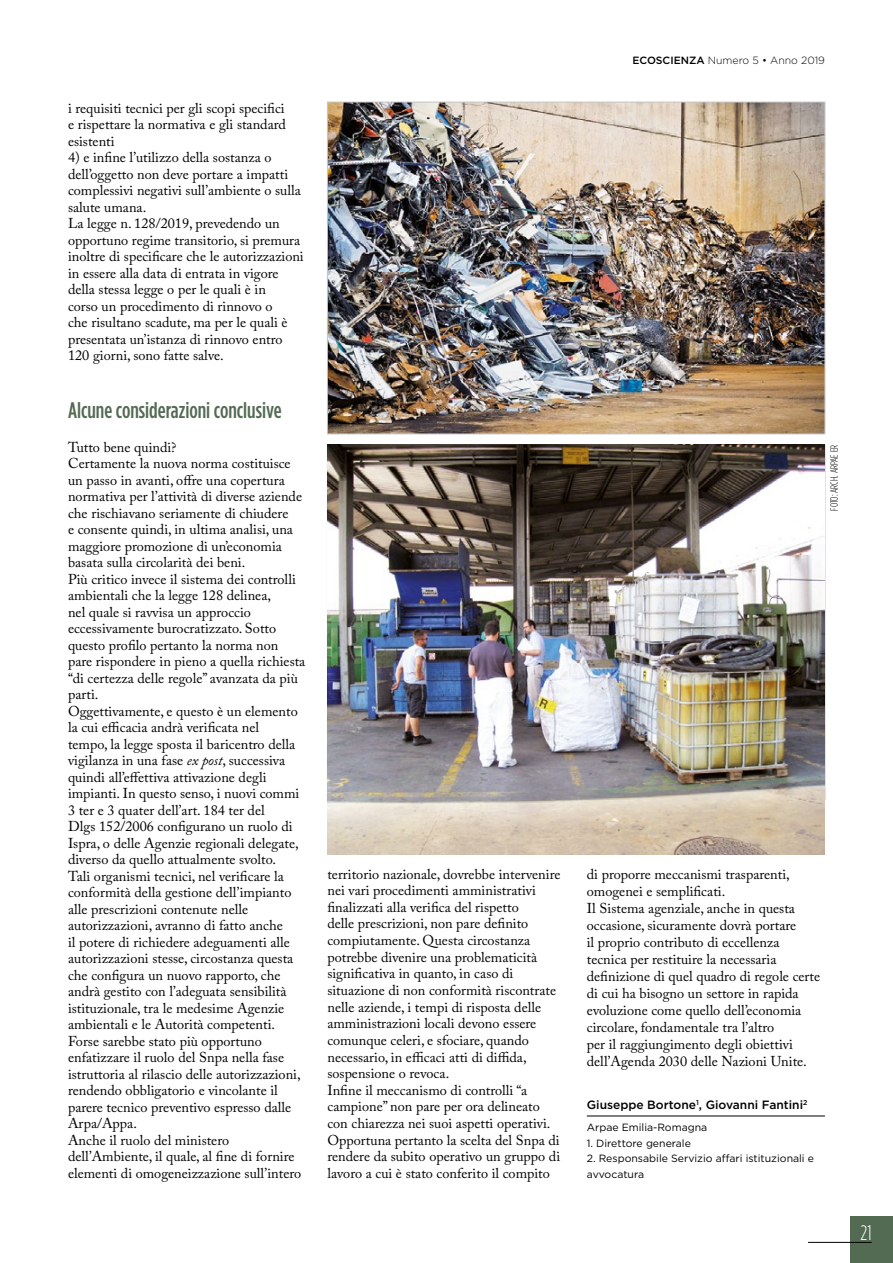
<style>
.page{position:relative;width:893px;height:1263px;background:#fff}
.page>*{position:absolute;margin:0;border:0;box-sizing:border-box;transform-origin:0 0}
.t1{font:500 condensed 22.5px "Gotham HTF";color:#536a53}
.t2{font:300 condensed 21px "Gotham HTF";color:#fff}
.t3{font:14.25px/16.5px "Adobe Caslon Pro";color:#000}
.t4{font:500 12px "Gotham HTF";color:#000}
.t5{font:10.5px/15.6px "Gotham HTF";color:#000}
.t6{font:300 10.5px "Gotham HTF";color:#000}
.t7{font:300 condensed 10.5px "Gotham HTF";color:#000}
.s1{font-style:italic}
.s2{font-weight:500}
</style>
<div class="page">
<div style="left:850px;top:1216px;width:43px;height:47px;background:#536a53"></div>
<hr style="left:808px;top:1242px;width:64px;height:1px;background:#000">
<img style="left:329px;top:104px;width:494px;height:328px">
<img style="left:327px;top:445px;width:498px;height:410px">
<hr style="left:587px;top:1116px;width:238px;height:1px;background:#000">
<p class="t3" style="left:68px;top:99px;width:219px;text-align:justify">i requisiti tecnici per gli scopi specifici e rispettare la normativa e gli standard esistenti</p>
<p class="t3" style="left:68px;top:149px;width:237px">4) e infine l’utilizzo della sostanza o dell’oggetto non deve portare a impatti complessivi negativi sull’ambiente o sulla salute umana.<br>La legge n. 128/2019, prevedendo un opportuno regime transitorio, si premura inoltre di specificare che le autorizzazioni in essere alla data di entrata in vigore della stessa legge o per le quali è in<br>corso un procedimento di rinnovo o<br>che risultano scadute, ma per le quali è presentata un’istanza di rinnovo entro 120 giorni, sono fatte salve.</p>
<h1 class="t1" style="left:68px;top:398px;width:215px">Alcune considerazioni conclusive</h1>
<p class="t3" style="left:68px;top:438px;width:239px">Tutto bene quindi?<br>Certamente la nuova norma costituisce un passo in avanti, offre una copertura normativa per l’attività di diverse aziende che rischiavano seriamente di chiudere<br>e consente quindi, in ultima analisi, una maggiore promozione di un’economia basata sulla circolarità dei beni.<br>Più critico invece il sistema dei controlli ambientali che la legge 128 delinea,<br>nel quale si ravvisa un approccio eccessivamente burocratizzato. Sotto questo profilo pertanto la norma non pare rispondere in pieno a quella richiesta “di certezza delle regole” avanzata da più parti.<br>Oggettivamente, e questo è un elemento la cui efficacia andrà verificata nel<br>tempo, la legge sposta il baricentro della vigilanza in una fase <span class="s1">ex post</span>, successiva quindi all’effettiva attivazione degli impianti. In questo senso, i nuovi commi 3 ter e 3 quater dell’art. 184 ter del<br>Dlgs 152/2006 configurano un ruolo di Ispra, o delle Agenzie regionali delegate, diverso da quello attualmente svolto.<br>Tali organismi tecnici, nel verificare la conformità della gestione dell’impianto alle prescrizioni contenute nelle autorizzazioni, avranno di fatto anche<br>il potere di richiedere adeguamenti alle autorizzazioni stesse, circostanza questa che configura un nuovo rapporto, che andrà gestito con l’adeguata sensibilità istituzionale, tra le medesime Agenzie ambientali e le Autorità competenti.<br>Forse sarebbe stato più opportuno enfatizzare il ruolo del Snpa nella fase istruttoria al rilascio delle autorizzazioni, rendendo obbligatorio e vincolante il parere tecnico preventivo espresso dalle Arpa/Appa.<br>Anche il ruolo del ministero dell’Ambiente, il quale, al fine di fornire elementi di omogeneizzazione sull’intero</p>
<p class="t6" style="left:632px;top:55px;width:194px"><span class="s2">ECOSCIENZA</span> Numero 5 • Anno 2019</p>
<p class="t7" style="left:829px;top:511px;width:67px;rotate:-90deg">FOTO: ARCH. ARPAE ER</p>
<p class="t3" style="left:327px;top:865px;width:235px">territorio nazionale, dovrebbe intervenire nei vari procedimenti amministrativi finalizzati alla verifica del rispetto<br>delle prescrizioni, non pare definito compiutamente. Questa circostanza potrebbe divenire una problematicità significativa in quanto, in caso di situazione di non conformità riscontrate nelle aziende, i tempi di risposta delle amministrazioni locali devono essere comunque celeri, e sfociare, quando necessario, in efficaci atti di diffida, sospensione o revoca.<br>Infine il meccanismo di controlli “a campione” non pare per ora delineato con chiarezza nei suoi aspetti operativi.<br>Opportuna pertanto la scelta del Snpa di rendere da subito operativo un gruppo di lavoro a cui è stato conferito il compito</p>
<p class="t3" style="left:587px;top:865px;width:235px;line-height:17.1px">di proporre meccanismi trasparenti, omogenei e semplificati.<br>Il Sistema agenziale, anche in questa occasione, sicuramente dovrà portare<br>il proprio contributo di eccellenza tecnica per restituire la necessaria definizione di quel quadro di regole certe di cui ha bisogno un settore in rapida evoluzione come quello dell’economia circolare, fondamentale tra l’altro<br>per il raggiungimento degli obiettivi dell’Agenda 2030 delle Nazioni Unite.</p>
<p class="t4" style="left:587px;top:1098px;width:222px">Giuseppe Bortone<sup>1</sup>, Giovanni Fantini<sup>2</sup></p>
<p class="t5" style="left:587px;top:1119px;width:122px">Arpae Emilia-Romagna</p>
<p class="t5" style="left:587px;top:1135px;width:106px">1. Direttore generale</p>
<p class="t5" style="left:587px;top:1151px;width:229px">2. Responsabile Servizio affari istituzionali e avvocatura</p>
<h2 class="t2" style="left:860px;top:1221px;width:13px">21</h2>
</div>
